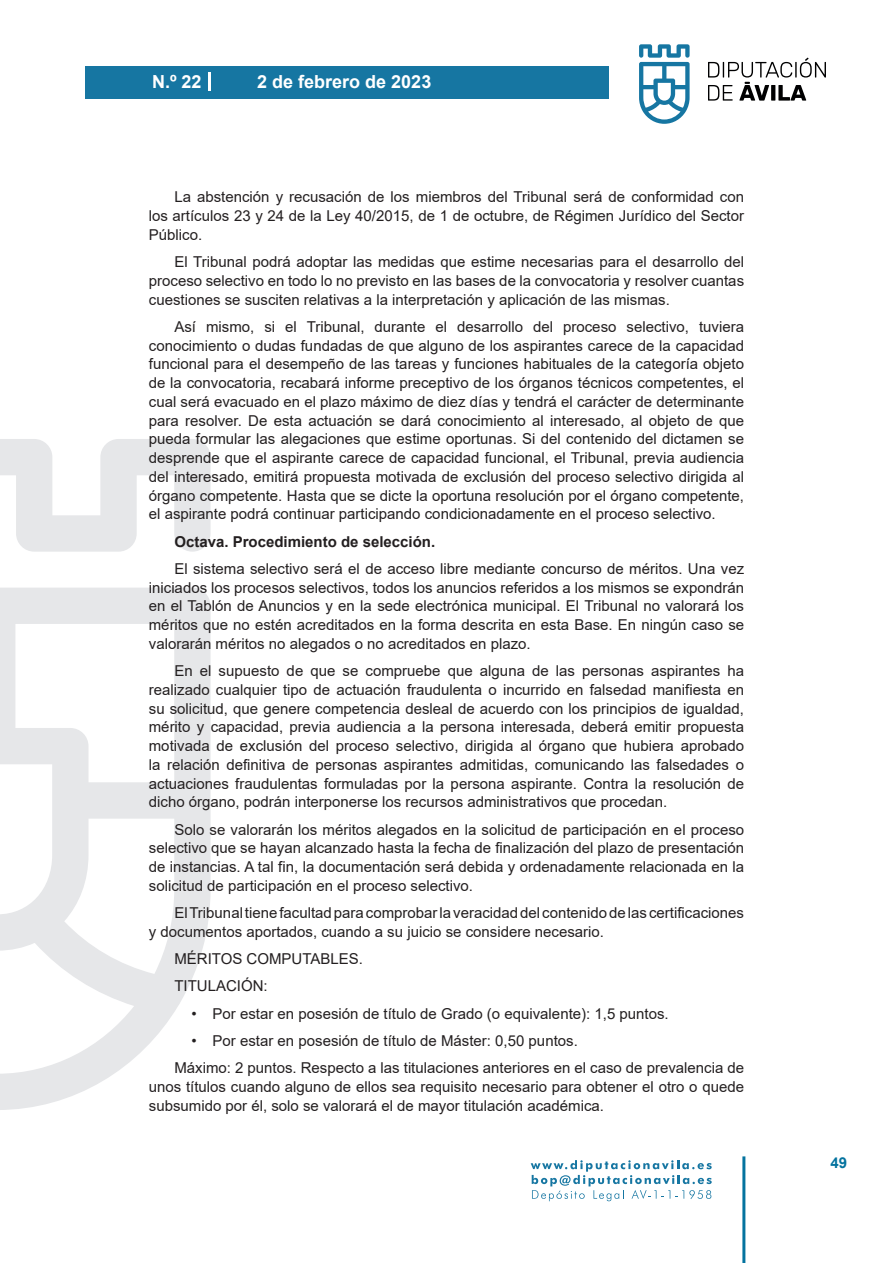
<style>
.page{position:relative;width:893px;height:1263px;background:#fff}
.page>*{position:absolute;margin:0;border:0;box-sizing:border-box;transform-origin:0 0}
.t1{font:700 18px "Arial";color:#fff}
.texto_normal{font:15px/18.8px "Arial";color:#231f20;text-align:justify}
.texto_normal-2{font:700 15px "Arial";color:#231f20}
.t2{font:700 15px "Arial";color:#04739f}
</style>
<div class="page">
<svg style="left:531px;top:1160px;width:181px;height:41px"></svg>
<div style="left:85px;top:66px;width:523px;height:33px;background:#1676a2"></div>
<svg style="left:639px;top:44px;width:51px;height:80px"></svg>
<svg style="left:708px;top:58px;width:118px;height:43px"></svg>
<hr style="left:742px;top:1156px;width:3px;height:107px;background:#04739f">
<svg style="left:208px;top:72px;width:2px;height:18px"></svg>
<svg style="left:0;top:439px;width:211px;height:671px"></svg>
<p class="t1" style="left:152px;top:69px;width:51px">N.º 22</p>
<p class="t1" style="left:257px;top:69px;width:176px">2 de febrero de 2023</p>
<p class="texto_normal" style="left:149px;top:188px;width:597px;text-indent:26px">La abstención y recusación de los miembros del Tribunal será de conformidad con los artículos 23 y 24 de la Ley 40/2015, de 1 de octubre, de Régimen Jurídico del Sector Público.</p>
<p class="texto_normal" style="left:149px;top:252px;width:597px;text-indent:26px">El Tribunal podrá adoptar las medidas que estime necesarias para el desarrollo del proceso selectivo en todo lo no previsto en las bases de la convocatoria y resolver cuantas cuestiones se susciten relativas a la interpretación y aplicación de las mismas.</p>
<p class="texto_normal" style="left:149px;top:317px;width:597px;text-indent:26px">Así mismo, si el Tribunal, durante el desarrollo del proceso selectivo, tuviera conocimiento o dudas fundadas de que alguno de los aspirantes carece de la capacidad funcional para el desempeño de las tareas y funciones habituales de la categoría objeto de la convocatoria, recabará informe preceptivo de los órganos técnicos competentes, el cual será evacuado en el plazo máximo de diez días y tendrá el carácter de determinante para resolver. De esta actuación se dará conocimiento al interesado, al objeto de que pueda formular las alegaciones que estime oportunas. Si del contenido del dictamen se desprende que el aspirante carece de capacidad funcional, el Tribunal, previa audiencia del interesado, emitirá propuesta motivada de exclusión del proceso selectivo dirigida al órgano competente. Hasta que se dicte la oportuna resolución por el órgano competente, el aspirante podrá continuar participando condicionadamente en el proceso selectivo.</p>
<p class="texto_normal-2" style="left:174px;top:531px;width:262px">Octava. Procedimiento de selección.</p>
<p class="texto_normal" style="left:149px;top:559px;width:597px;text-indent:26px">El sistema selectivo será el de acceso libre mediante concurso de méritos. Una vez iniciados los procesos selectivos, todos los anuncios referidos a los mismos se expondrán en el Tablón de Anuncios y en la sede electrónica municipal. El Tribunal no valorará los méritos que no estén acreditados en la forma descrita en esta Base. En ningún caso se valorarán méritos no alegados o no acreditados en plazo.</p>
<p class="texto_normal" style="left:149px;top:661px;width:597px;text-indent:26px">En el supuesto de que se compruebe que alguna de las personas aspirantes ha realizado cualquier tipo de actuación fraudulenta o incurrido en falsedad manifiesta en su solicitud, que genere competencia desleal de acuerdo con los principios de igualdad, mérito y capacidad, previa audiencia a la persona interesada, deberá emitir propuesta motivada de exclusión del proceso selectivo, dirigida al órgano que hubiera aprobado la relación definitiva de personas aspirantes admitidas, comunicando las falsedades o actuaciones fraudulentas formuladas por la persona aspirante. Contra la resolución de dicho órgano, podrán interponerse los recursos administrativos que procedan.</p>
<p class="texto_normal" style="left:149px;top:820px;width:597px;text-indent:26px">Solo se valorarán los méritos alegados en la solicitud de participación en el proceso selectivo que se hayan alcanzado hasta la fecha de finalización del plazo de presentación de instancias. A tal fin, la documentación será debida y ordenadamente relacionada en la solicitud de participación en el proceso selectivo.</p>
<p class="texto_normal" style="left:149px;top:903px;width:597px;text-indent:26px">El Tribunal tiene facultad para comprobar la veracidad del contenido de las certificaciones y documentos aportados, cuando a su juicio se considere necesario.</p>
<p class="texto_normal" style="left:174px;top:949px;width:190px">MÉRITOS COMPUTABLES.</p>
<p class="texto_normal" style="left:174px;top:977px;width:95px">TITULACIÓN:</p>
<p class="texto_normal" style="left:191px;top:1004px;width:479px">• Por estar en posesión de título de Grado (o equivalente): 1,5 puntos.</p>
<p class="texto_normal" style="left:191px;top:1031px;width:388px">• Por estar en posesión de título de Máster: 0,50 puntos.</p>
<p class="texto_normal" style="left:149px;top:1058px;width:597px;text-indent:26px">Máximo: 2 puntos. Respecto a las titulaciones anteriores en el caso de prevalencia de unos títulos cuando alguno de ellos sea requisito necesario para obtener el otro o quede subsumido por él, solo se valorará el de mayor titulación académica.</p>
<p class="t2" style="left:831px;top:1152px;width:18px">49</p>
</div>
